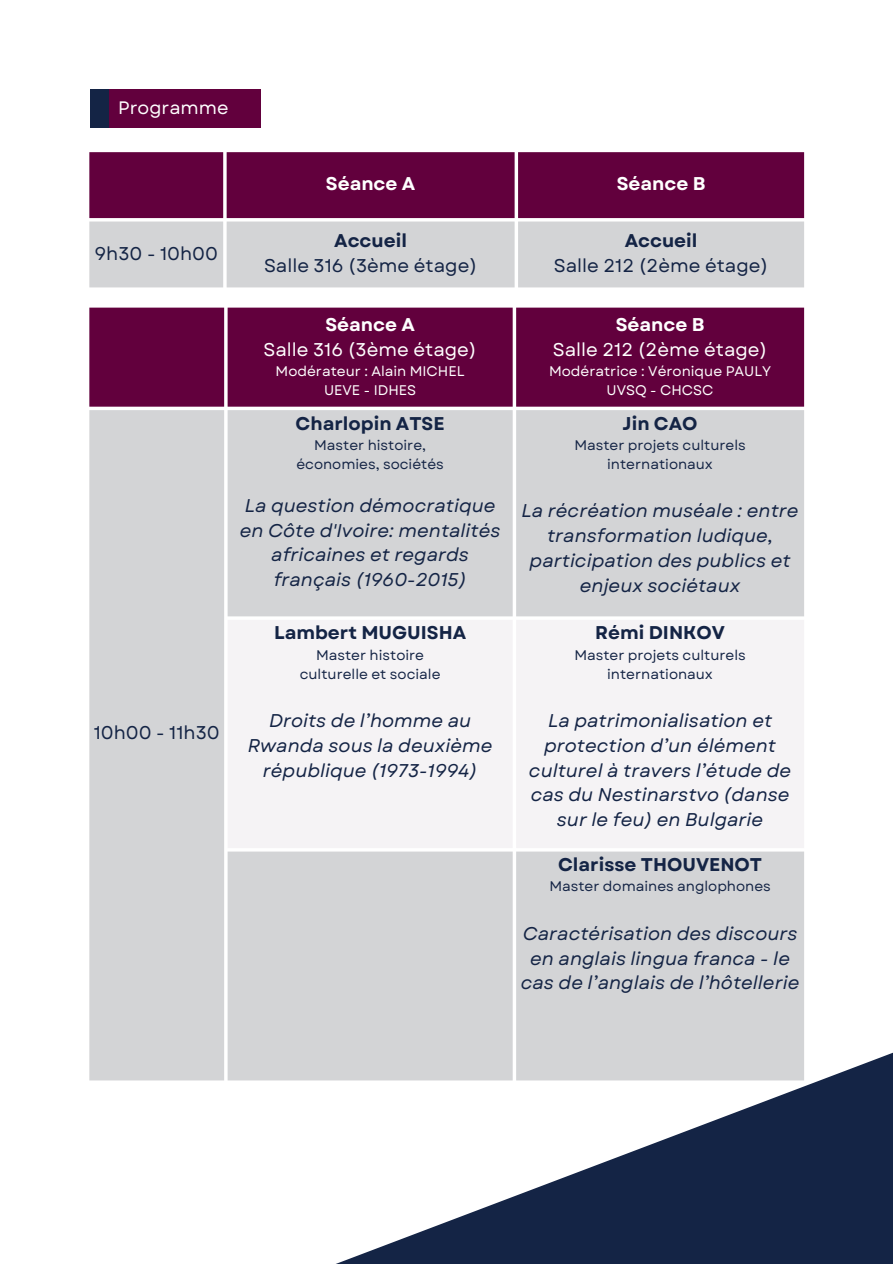
<style>
.page{position:relative;width:893px;height:1264px;background:#fff}
.page>*{position:absolute;margin:0;border:0;box-sizing:border-box;transform-origin:0 0}
.t1{font:italic 18.45px/24.8px "Garet";color:#142445;text-align:center}
.t2{font:700 18.45px "Garet";color:#142445}
.t3{font:18.45px "Garet";color:#142445}
.t4{font:18.45px "Garet";color:#fff}
.t5{font:700 18.45px "Garet";color:#fff}
.t6{font:18px "Garet";color:#fff}
.t7{font:13.95px "Garet";color:#142445}
.t8{font:13.95px "Garet";color:#fff}
</style>
<div class="page">
<div style="left:90px;top:89px;width:21px;height:39px;background:#142445"></div>
<div style="left:109px;top:89px;width:151px;height:39px;background:#62003d"></div>
<svg style="left:233px;top:1080px;width:472px;height:183px"></svg>
<svg style="left:705px;top:1053px;width:187px;height:210px;background:#2d3b59"></svg>
<div style="left:89px;top:152px;width:715px;height:66px;background:#62003d"></div>
<div style="left:89px;top:221px;width:715px;height:66px;background:#d3d4d6"></div>
<div style="left:89px;top:307px;width:715px;height:99px;background:#62003d"></div>
<div style="left:89px;top:410px;width:715px;height:670px;background:#d3d4d6"></div>
<div style="left:227px;top:620px;width:577px;height:228px;background:#f5f3f5"></div>
<p class="t6" style="left:118px;top:94px;width:112px">Programme</p>
<p class="t3" style="left:94px;top:240px;width:125px">9h30 - 10h00</p>
<p class="t3" style="left:94px;top:719px;width:127px">10h00 - 11h30</p>
<h1 class="t5" style="left:326px;top:171px;width:91px">Séance A</h1>
<p class="t5" style="left:616px;top:171px;width:90px">Séance B</p>
<p class="t2" style="left:334px;top:228px;width:74px">Accueil</p>
<p class="t3" style="left:264px;top:252px;width:215px">Salle 316 (3ème étage)</p>
<p class="t5" style="left:325px;top:311px;width:91px">Séance A</p>
<p class="t4" style="left:263px;top:336px;width:215px">Salle 316 (3ème étage)</p>
<p class="t8" style="left:275px;top:361px;width:190px">Modérateur : Alain MICHEL</p>
<p class="t8" style="left:324px;top:380px;width:94px">UEVE - IDHES</p>
<p class="t2" style="left:295px;top:410px;width:150px">Charlopin ATSE</p>
<p class="t7" style="left:314px;top:435px;width:113px">Master histoire,</p>
<p class="t7" style="left:296px;top:454px;width:149px">économies, sociétés</p>
<p class="t1" style="left:240px;top:493px;width:262px">La question démocratique en Côte d'Ivoire: mentalités africaines et regards français (1960-2015)</p>
<p class="t2" style="left:274px;top:619px;width:194px">Lambert MUGUISHA</p>
<p class="t7" style="left:316px;top:644px;width:110px">Master histoire</p>
<p class="t7" style="left:300px;top:664px;width:142px">culturelle et sociale</p>
<p class="t1" style="left:248px;top:708px;width:246px">Droits de l’homme au<br>Rwanda sous la deuxième république (1973-1994)</p>
<p class="t2" style="left:624px;top:228px;width:74px">Accueil</p>
<p class="t3" style="left:553px;top:252px;width:216px">Salle 212 (2ème étage)</p>
<p class="t5" style="left:615px;top:311px;width:90px">Séance B</p>
<p class="t4" style="left:552px;top:336px;width:216px">Salle 212 (2ème étage)</p>
<p class="t8" style="left:549px;top:361px;width:224px">Modératrice : Véronique PAULY</p>
<p class="t8" style="left:606px;top:380px;width:109px">UVSQ - CHCSC</p>
<p class="t2" style="left:622px;top:410px;width:77px">Jin CAO</p>
<p class="t7" style="left:574px;top:435px;width:173px">Master projets culturels</p>
<p class="t7" style="left:607px;top:454px;width:107px">internationaux</p>
<p class="t1" style="left:521px;top:498px;width:279px">La récréation muséale : entre transformation ludique, participation des publics et enjeux sociétaux</p>
<p class="t2" style="left:595px;top:619px;width:131px">Rémi DINKOV</p>
<p class="t7" style="left:574px;top:644px;width:173px">Master projets culturels</p>
<p class="t7" style="left:607px;top:664px;width:107px">internationaux</p>
<p class="t1" style="left:529px;top:708px;width:264px">La patrimonialisation et protection d’un élément culturel à travers l’étude de cas du Nestinarstvo (danse sur le feu) en Bulgarie</p>
<p class="t2" style="left:558px;top:851px;width:205px">Clarisse THOUVENOT</p>
<p class="t7" style="left:549px;top:876px;width:223px">Master domaines anglophones</p>
<p class="t1" style="left:520px;top:921px;width:280px">Caractérisation des discours en anglais lingua franca - le cas de l’anglais de l’hôtellerie</p>
</div>
